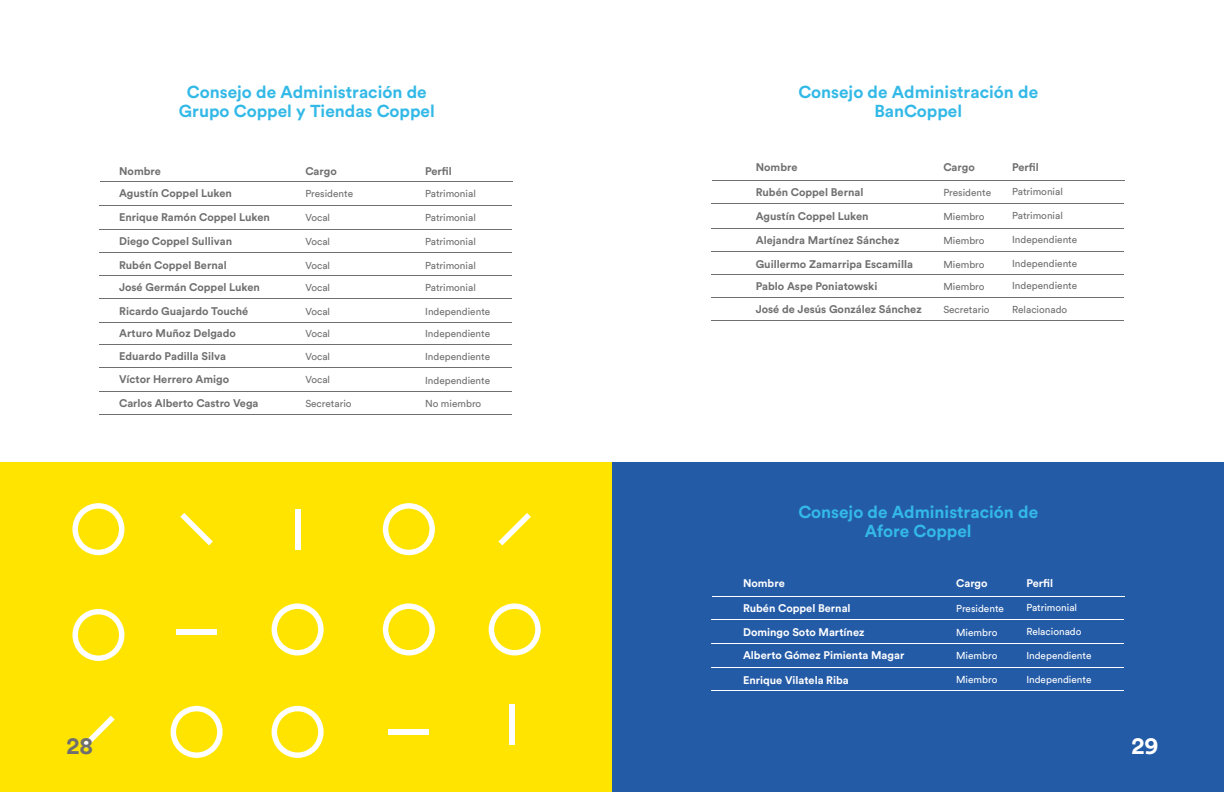
<style>
.page{position:relative;width:1224px;height:792px;background:#fff}
.page>*{position:absolute;margin:0;border:0;box-sizing:border-box;transform-origin:0 0}
.t1{font:700 24px "Circular Std";color:#706f6f}
.t2{font:700 24px "Circular Std";color:#fff}
.t3{font:700 17.2px/18.7px "Circular Std";color:#33b9e7;text-align:center}
.t4{font:700 11px/23.1px "Circular Std";color:#706f6f}
.t5{font:700 11px/23.7px "Circular Std";color:#fff}
.t6{font:10px/22px "Circular Std";color:#706f6f}
.t7{font:10px "Circular Std";color:#fff}
</style>
<div class="page">
<div style="left:612px;top:462px;width:612px;height:330px;background:#245ba7"></div>
<div style="left:0;top:462px;width:612px;height:330px;background:#ffe400"></div>
<hr style="left:101px;top:181px;width:412px;height:1px;background:#706f6f">
<hr style="left:99px;top:205px;width:412px;height:1px;background:#706f6f">
<hr style="left:99px;top:229px;width:412px;height:1px;background:#706f6f">
<hr style="left:99px;top:252px;width:412px;height:1px;background:#706f6f">
<hr style="left:99px;top:276px;width:412px;height:1px;background:#706f6f">
<hr style="left:99px;top:298px;width:412px;height:1px;background:#706f6f">
<hr style="left:99px;top:322px;width:412px;height:1px;background:#706f6f">
<hr style="left:99px;top:345px;width:412px;height:1px;background:#706f6f">
<hr style="left:99px;top:367px;width:412px;height:1px;background:#706f6f">
<hr style="left:99px;top:391px;width:412px;height:1px;background:#706f6f">
<hr style="left:99px;top:414px;width:412px;height:1px;background:#706f6f">
<hr style="left:713px;top:180px;width:412px;height:1px;background:#706f6f">
<hr style="left:711px;top:204px;width:412px;height:1px;background:#706f6f">
<hr style="left:711px;top:228px;width:412px;height:1px;background:#706f6f">
<hr style="left:711px;top:251px;width:412px;height:1px;background:#706f6f">
<hr style="left:711px;top:274px;width:412px;height:1px;background:#706f6f">
<hr style="left:711px;top:297px;width:412px;height:1px;background:#706f6f">
<hr style="left:711px;top:320px;width:412px;height:1px;background:#706f6f">
<hr style="left:713px;top:596px;width:412px;height:1px;background:#fff">
<hr style="left:711px;top:619px;width:412px;height:1px;background:#fff">
<hr style="left:711px;top:643px;width:412px;height:1px;background:#fff">
<hr style="left:711px;top:667px;width:412px;height:1px;background:#fff">
<hr style="left:711px;top:690px;width:412px;height:1px;background:#fff">
<div style="left:176px;top:629px;width:41px;height:6px;background:#fff"></div>
<div style="left:389px;top:729px;width:40px;height:6px;background:#fff"></div>
<svg style="left:72px;top:503px;width:52px;height:52px"></svg>
<svg style="left:72px;top:609px;width:52px;height:52px"></svg>
<svg style="left:171px;top:706px;width:52px;height:52px"></svg>
<svg style="left:272px;top:603px;width:52px;height:52px"></svg>
<svg style="left:383px;top:503px;width:52px;height:52px"></svg>
<svg style="left:383px;top:603px;width:52px;height:52px"></svg>
<svg style="left:489px;top:603px;width:52px;height:52px"></svg>
<svg style="left:272px;top:706px;width:52px;height:52px"></svg>
<svg style="left:180px;top:513px;width:33px;height:32px"></svg>
<svg style="left:82px;top:716px;width:33px;height:32px"></svg>
<svg style="left:498px;top:513px;width:33px;height:32px"></svg>
<div style="left:295px;top:509px;width:5px;height:40px;background:#fff"></div>
<div style="left:509px;top:704px;width:6px;height:41px;background:#fff"></div>
<h2 class="t3" style="left:179px;top:83px;width:257px">Consejo de Administración de<br>Grupo Coppel y Tiendas Coppel</h2>
<p class="t4" style="left:119px;top:159px;width:43px">Nombre</p>
<p class="t4" style="left:305px;top:159px;width:33px">Cargo</p>
<p class="t4" style="left:425px;top:159px;width:28px">Perfil</p>
<p class="t4" style="left:119px;top:182px;width:114px">Agustín Coppel Luken</p>
<p class="t4" style="left:119px;top:205px;width:152px;line-height:23.7px">Enrique Ramón Coppel Luken<br>Diego Coppel Sullivan<br>Rubén Coppel Bernal</p>
<p class="t4" style="left:119px;top:276px;width:142px">José Germán Coppel Luken<br>Ricardo Guajardo Touché<br>Arturo Muñoz Delgado<br>Eduardo Padilla Silva<br>Víctor Herrero Amigo<br>Carlos Alberto Castro Vega</p>
<p class="t6" style="left:305px;top:183px;width:49px">Presidente</p>
<p class="t6" style="left:305px;top:207px;width:26px">Vocal</p>
<p class="t6" style="left:305px;top:230px;width:26px">Vocal</p>
<p class="t6" style="left:305px;top:254px;width:26px">Vocal</p>
<p class="t6" style="left:305px;top:277px;width:26px">Vocal</p>
<p class="t6" style="left:305px;top:300px;width:26px">Vocal</p>
<p class="t6" style="left:305px;top:323px;width:26px">Vocal</p>
<p class="t6" style="left:305px;top:345px;width:26px">Vocal</p>
<p class="t6" style="left:305px;top:369px;width:26px">Vocal</p>
<p class="t6" style="left:305px;top:392px;width:48px">Secretario</p>
<p class="t6" style="left:425px;top:183px;width:52px">Patrimonial</p>
<p class="t6" style="left:425px;top:206px;width:52px">Patrimonial</p>
<p class="t6" style="left:425px;top:230px;width:52px">Patrimonial</p>
<p class="t6" style="left:425px;top:254px;width:52px">Patrimonial</p>
<p class="t6" style="left:425px;top:277px;width:52px">Patrimonial</p>
<p class="t6" style="left:425px;top:301px;width:67px">Independiente<br>Independiente</p>
<p class="t6" style="left:425px;top:345px;width:67px">Independiente</p>
<p class="t6" style="left:425px;top:369px;width:67px">Independiente</p>
<p class="t6" style="left:425px;top:392px;width:58px">No miembro</p>
<h2 class="t3" style="left:798px;top:83px;width:241px">Consejo de Administración de<br>BanCoppel</h2>
<p class="t4" style="left:756px;top:156px;width:43px">Nombre</p>
<p class="t4" style="left:943px;top:156px;width:33px">Cargo</p>
<p class="t4" style="left:1012px;top:156px;width:28px">Perfil</p>
<p class="t4" style="left:756px;top:204px;width:159px;line-height:23.7px">Agustín Coppel Luken<br>Alejandra Martínez Sánchez<br>Guillermo Zamarripa Escamilla</p>
<p class="t4" style="left:756px;top:275px;width:167px;line-height:22.5px">Pablo Aspe Poniatowski<br>José de Jesús González Sánchez</p>
<p class="t6" style="left:1012px;top:181px;width:52px">Patrimonial</p>
<p class="t6" style="left:1012px;top:205px;width:52px">Patrimonial</p>
<p class="t6" style="left:1012px;top:228px;width:67px">Independiente</p>
<p class="t6" style="left:1012px;top:252px;width:67px">Independiente</p>
<p class="t6" style="left:1012px;top:275px;width:67px">Independiente</p>
<p class="t6" style="left:1012px;top:298px;width:57px">Relacionado</p>
<p class="t4" style="left:756px;top:181px;width:109px">Rubén Coppel Bernal</p>
<p class="t6" style="left:943px;top:181px;width:49px">Presidente</p>
<p class="t6" style="left:943px;top:206px;width:43px">Miembro</p>
<p class="t6" style="left:943px;top:229px;width:43px">Miembro</p>
<p class="t6" style="left:943px;top:253px;width:43px">Miembro</p>
<p class="t6" style="left:943px;top:276px;width:43px">Miembro</p>
<p class="t6" style="left:943px;top:298px;width:48px">Secretario</p>
<h2 class="t3" style="left:798px;top:502px;width:241px">Consejo de Administración de<br>Afore Coppel</h2>
<p class="t5" style="left:743px;top:571px;width:43px">Nombre</p>
<p class="t5" style="left:956px;top:571px;width:33px">Cargo</p>
<p class="t5" style="left:1026px;top:571px;width:28px">Perfil</p>
<p class="t5" style="left:743px;top:596px;width:109px">Rubén Coppel Bernal</p>
<p class="t5" style="left:743px;top:620px;width:163px">Domingo Soto Martínez<br>Alberto Gómez Pimienta Magar<br>Enrique Vilatela Riba</p>
<p class="t7" style="left:956px;top:602px;width:49px">Presidente</p>
<p class="t7" style="left:956px;top:626px;width:43px">Miembro</p>
<p class="t7" style="left:956px;top:650px;width:43px">Miembro</p>
<p class="t7" style="left:956px;top:674px;width:43px">Miembro</p>
<p class="t7" style="left:1026px;top:602px;width:52px">Patrimonial</p>
<p class="t7" style="left:1026px;top:626px;width:57px">Relacionado</p>
<p class="t7" style="left:1026px;top:649px;width:67px">Independiente</p>
<p class="t7" style="left:1026px;top:673px;width:67px">Independiente</p>
<h1 class="t1" style="left:66px;top:730px;width:28px">28</h1>
<h1 class="t2" style="left:1132px;top:730px;width:29px">29</h1>
</div>
